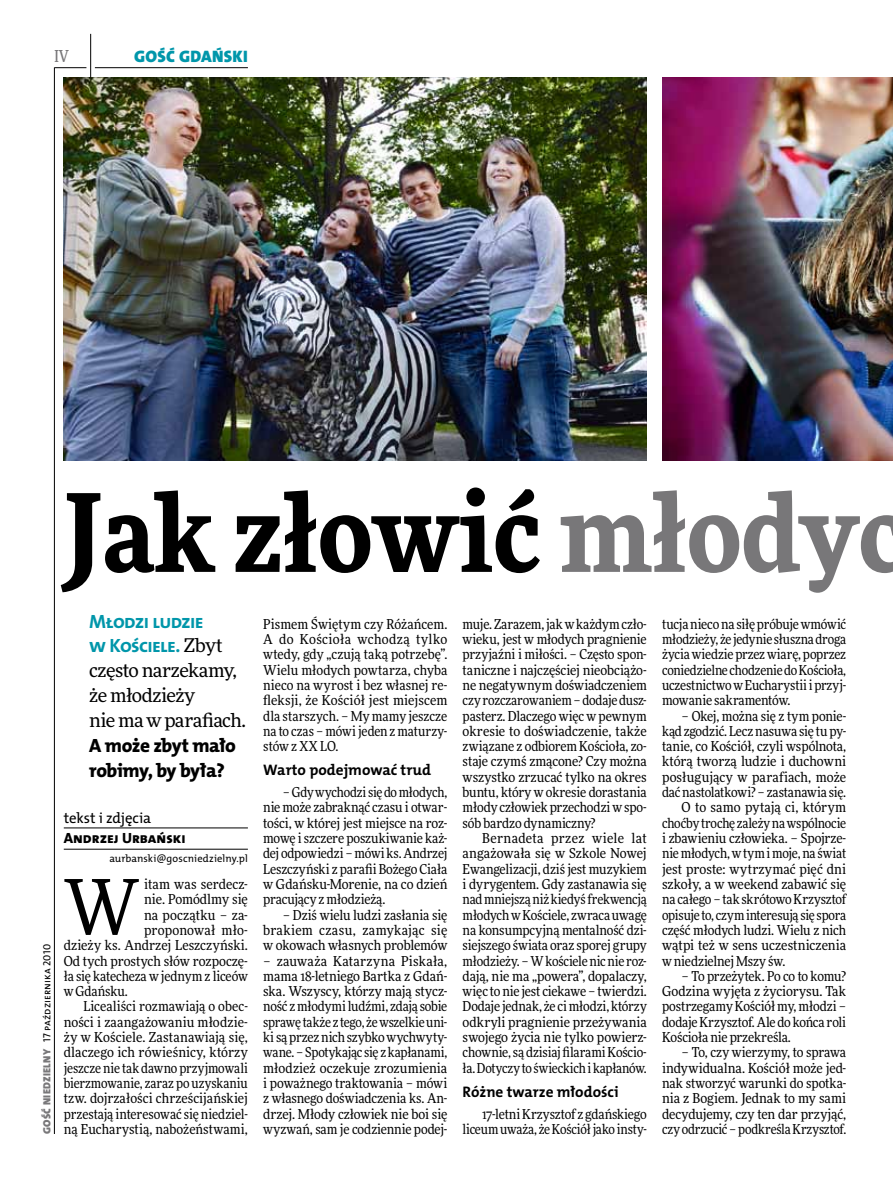
<style>
.page{position:relative;width:893px;height:1191px;background:#fff}
.page>*{position:absolute;margin:0;border:0;box-sizing:border-box;transform-origin:0 0}
.t1{font:900 108px "Freeday Narrow";color:#000}
.t2{font:76.95px "Freeday Narrow News";color:#000}
.t3{font:19.35px/24.9px "The Mix HP8 Ex Bld";letter-spacing:-.025em;color:#000}
.t4{font:19.35px/24.9px "The Mix HP7 Bld";letter-spacing:-.04em;color:#0096aa}
.t5{font:18.9px/24.9px "Freeday News";letter-spacing:-.025em;color:#000}
.t6{font:16.65px "The Mix HP9 Blk";letter-spacing:.02em;color:#0096aa}
.t7{font:500 16.5px "Freeday Narrow";color:#787779;scale:.9 1}
.t8{font:15.3px "The Mix HP7 Bld";color:#000}
.t9{font:14.85px "The Mix HP8 Ex Bld";color:#000}
.t10{font:14.85px "The Mix HP5 Plain";letter-spacing:-.015em;color:#000}
.t11{font:13.65px/15.3px "Freeday Narrow News";letter-spacing:-.005em;color:#000;text-align:justify}
.t12{font:10.5px "The Mix HP5 Plain";letter-spacing:.005em;color:#000}
.s1{font-family:"The Mix HP9 Blk";color:#787779}
.s2{color:#787779}
.s3{font-family:"Freeday News";font-size:18.9px;color:#000}
</style>
<div class="page">
<hr style="left:54px;top:67px;width:1px;height:1067px;background:#000">
<hr style="left:90px;top:34px;width:1px;height:43px;background:#000">
<hr style="left:54px;top:67px;width:32px;height:1px;background:#000">
<hr style="left:95px;top:67px;width:153px;height:1px;background:#000">
<hr style="left:64px;top:827px;width:184px;height:1px;background:#000">
<hr style="left:64px;top:849px;width:184px;height:1px;background:#000">
<img style="left:64px;top:77px;width:583px;height:383px">
<img style="left:662px;top:77px;width:231px;height:383px">
<p class="t7" style="left:54px;top:46px;width:17px">IV</p>
<p class="t6" style="left:134px;top:46px;width:115px">GOŚĆ GDAŃSKI</p>
<p class="t12" style="left:40px;top:1134px;width:191px;rotate:-90deg"><span class="s1">GOŚĆ NIEDZIELNY</span> 17 października 2010</p>
<h1 class="t1" style="left:64px;top:462px;width:844px">Jak złowić <span class="s2">młodyc</span></h1>
<h3 class="t4" style="left:89px;top:608px;width:135px">Młodzi ludzie w Kościele. <span class="s3">Zbyt</span></h3>
<h3 class="t5" style="left:89px;top:658px;width:158px">często narzekamy, że młodzieży<br>nie ma w parafiach.</h3>
<h3 class="t3" style="left:89px;top:733px;width:148px">A może zbyt mało robimy, by była?</h3>
<p class="t10" style="left:64px;top:808px;width:89px">tekst i zdjęcia</p>
<p class="t9" style="left:64px;top:828px;width:123px">Andrzej Urbański</p>
<p class="t12" style="left:109px;top:852px;width:140px">aurbanski@goscniedzielny.pl</p>
<h2 class="t2" style="left:64px;top:860px;width:77px">W</h2>
<p class="t11" style="left:144px;top:876px;width:105px">itam was serdecz-</p>
<p class="t11" style="left:144px;top:891px;width:105px">nie. Pomódlmy się</p>
<p class="t11" style="left:144px;top:907px;width:105px">na początku – za-</p>
<p class="t11" style="left:144px;top:922px;width:105px">proponował mło-</p>
<p class="t11" style="left:64px;top:937px;width:186px">dzieży ks. Andrzej Leszczyński.</p>
<p class="t11" style="left:64px;top:953px;width:186px">Od tych prostych słów rozpoczę-</p>
<p class="t11" style="left:64px;top:968px;width:186px">ła się katecheza w jednym z liceów</p>
<p class="t11" style="left:64px;top:983px;width:66px">w Gdańsku.</p>
<p class="t11" style="left:83px;top:998px;width:166px">Licealiści rozmawiają o obec-</p>
<p class="t11" style="left:64px;top:1014px;width:186px">ności i zaangażowaniu młodzie-</p>
<p class="t11" style="left:64px;top:1029px;width:186px">ży w Kościele. Zastanawiają się,</p>
<p class="t11" style="left:64px;top:1044px;width:186px">dlaczego ich rówieśnicy, którzy</p>
<p class="t11" style="left:64px;top:1060px;width:186px">jeszcze nie tak dawno przyjmowali</p>
<p class="t11" style="left:64px;top:1075px;width:186px">bierzmowanie, zaraz po uzyskaniu</p>
<p class="t11" style="left:64px;top:1090px;width:186px">tzw. dojrzałości chrześcijańskiej</p>
<p class="t11" style="left:64px;top:1106px;width:186px">przestają interesować się niedziel-</p>
<p class="t11" style="left:64px;top:1121px;width:186px">ną Eucharystią, nabożeństwami,</p>
<p class="t11" style="left:263px;top:616px;width:186px">Pismem Świętym czy Różańcem.<br>A do Kościoła wchodzą tylko wtedy, gdy „czują taką potrzebę”.<br>Wielu młodych powtarza, chyba nieco na wyrost i bez własnej re&shy;fleksji, że Kościół jest miejscem dla starszych. – My mamy jeszcze na to czas – mówi jeden z maturzy&shy;stów z XX LO.</p>
<p class="t8" style="left:263px;top:760px;width:169px">Warto podejmować trud</p>
<p class="t11" style="left:263px;top:784px;width:186px;text-indent:20px">– Gdy wychodzi się do młodych, nie może zabraknąć czasu i otwar&shy;tości, w której jest miejsce na roz&shy;mowę i szczere poszukiwanie każ&shy;dej odpowiedzi – mówi ks. Andrzej Leszczyński z parafii Bożego Ciała w Gdańsku-Morenie, na co dzień pracujący z młodzieżą.</p>
<p class="t11" style="left:263px;top:907px;width:186px;text-indent:20px">– Dziś wielu ludzi zasłania się brakiem czasu, zamykając się w okowach własnych problemów</p>
<p class="t11" style="left:263px;top:953px;width:186px">– zauważa Katarzyna Piskała, mama 18-letniego Bartka z Gdań&shy;ska. Wszyscy, którzy mają stycz&shy;ność z młodymi ludźmi, zdają sobie sprawę także z tego, że wszelkie uni&shy;ki są przez nich szybko wychwyty&shy;wane. – Spotykając się z kapłanami, młodzież oczekuje zrozumienia i poważnego traktowania – mówi z własnego doświadczenia ks. An&shy;drzej. Młody człowiek nie boi się wyzwań, sam je codziennie podej-</p>
<p class="t11" style="left:463px;top:616px;width:186px">muje. Zarazem, jak w każdym czło&shy;wieku, jest w młodych pragnienie przyjaźni i miłości. – Często spon&shy;taniczne i najczęściej nieobciążo&shy;ne negatywnym doświadczeniem czy rozczarowaniem – dodaje dusz&shy;pasterz. Dlaczego więc w pewnym okresie to doświadczenie, także związane z odbiorem Kościoła, zo&shy;staje czymś zmącone? Czy można wszystko zrzucać tylko na okres buntu, który w okresie dorastania młody człowiek przechodzi w spo&shy;sób bardzo dynamiczny?</p>
<p class="t11" style="left:463px;top:830px;width:186px;text-indent:20px">Bernadeta przez wiele lat angażowała się w Szkole Nowej Ewangelizacji, dziś jest muzykiem i dyrygentem. Gdy zastanawia się nad mniejszą niż kiedyś frekwencją młodych w Kościele, zwraca uwagę na konsumpcyjną mentalność dzi&shy;siejszego świata oraz sporej grupy młodzieży. – W kościele nic nie roz&shy;dają, nie ma „powera”, dopalaczy, więc to nie jest ciekawe – twierdzi.<br>Dodaje jednak, że ci młodzi, którzy odkryli pragnienie przeżywania swojego życia nie tylko powierz&shy;chownie, są dzisiaj filarami Kościo&shy;ła. Dotyczy to świeckich i kapłanów.</p>
<p class="t8" style="left:463px;top:1081px;width:158px">Różne twarze młodości</p>
<p class="t11" style="left:463px;top:1106px;width:186px;text-align:right">17-letni Krzysztof z gdańskiego liceum uważa, że Kościół jako insty-</p>
<p class="t11" style="left:662px;top:616px;width:186px">tucja nieco na siłę próbuje wmówić młodzieży, że jedynie słuszna droga życia wiedzie przez wiarę, poprzez coniedzielne chodzenie do Kościoła, uczestnictwo w Eucharystii i przyj&shy;mowanie sakramentów.</p>
<p class="t11" style="left:682px;top:708px;width:166px">– Okej, można się z tym ponie-</p>
<p class="t11" style="left:662px;top:723px;width:186px">kąd zgodzić. Lecz nasuwa się tu py-</p>
<p class="t11" style="left:662px;top:738px;width:186px">tanie, co Kościół, czyli wspólnota,</p>
<p class="t11" style="left:662px;top:754px;width:186px">którą tworzą ludzie i duchowni</p>
<p class="t11" style="left:662px;top:769px;width:186px">posługujący w parafiach, może</p>
<p class="t11" style="left:662px;top:784px;width:186px">dać nastolatkowi? – zastanawia się.</p>
<p class="t11" style="left:682px;top:799px;width:166px">O to samo pytają ci, którym</p>
<p class="t11" style="left:662px;top:815px;width:186px">choćby trochę zależy na wspólnocie</p>
<p class="t11" style="left:662px;top:830px;width:186px">i zbawieniu człowieka. – Spojrze-</p>
<p class="t11" style="left:662px;top:845px;width:186px">nie młodych, w tym i moje, na świat</p>
<p class="t11" style="left:662px;top:861px;width:186px">jest proste: wytrzymać pięć dni</p>
<p class="t11" style="left:662px;top:876px;width:186px">szkoły, a w weekend zabawić się</p>
<p class="t11" style="left:662px;top:891px;width:186px">na całego – tak skrótowo Krzysztof</p>
<p class="t11" style="left:662px;top:907px;width:186px">opisuje to, czym interesują się spora</p>
<p class="t11" style="left:662px;top:922px;width:186px">część młodych ludzi. Wielu z nich</p>
<p class="t11" style="left:662px;top:937px;width:186px">wątpi też w sens uczestniczenia</p>
<p class="t11" style="left:662px;top:953px;width:125px">w niedzielnej Mszy św.</p>
<p class="t11" style="left:662px;top:968px;width:186px;text-indent:20px">– To przeżytek. Po co to komu?<br>Godzina wyjęta z życiorysu. Tak postrzegamy Kościół my, młodzi – dodaje Krzysztof. Ale do końca roli Kościoła nie przekreśla.</p>
<p class="t11" style="left:662px;top:1044px;width:186px;text-indent:20px">– To, czy wierzymy, to sprawa indywidualna. Kościół może jed&shy;nak stworzyć warunki do spotka&shy;nia z Bogiem. Jednak to my sami decydujemy, czy ten dar przyjąć, czy odrzucić – podkreśla Krzysztof.</p>
</div>
